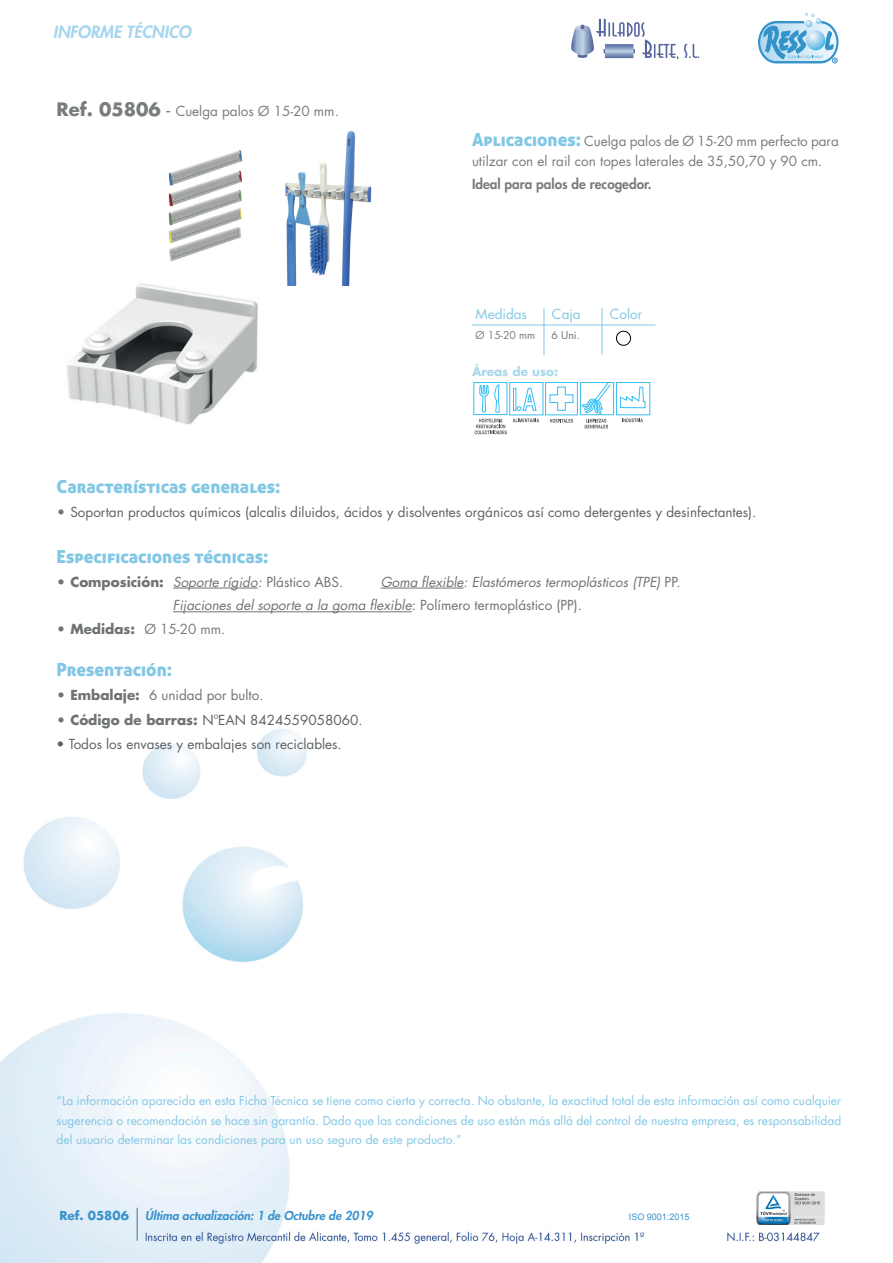
<style>
.page{position:relative;width:893px;height:1263px;background:#fff}
.page>*{position:absolute;margin:0;border:0;box-sizing:border-box;transform-origin:0 0}
.t1{font:18px "Aller Display";color:#82c7e4}
.t2{font:italic 800 16.5px "Futura Std";color:#a7d6ec}
.t3{font:13.5px "Futura Std";color:#5d6162}
.t4{font:italic 13.5px/23.7px "Futura Std";color:#6f7374}
.t5{font:13.5px/19.5px "Futura Std";color:#787c7d}
.t6{font:13.5px "Futura Std";color:#6f7374}
.t7{font:800 13.5px "Futura Std";color:#787c7d}
.t8{font:700 13.5px "Futura Std";color:#6f7374}
.t9{font:13.5px "Futura Std";color:#82c7e4}
.t10{font:12px/19.5px "Futura Std";color:#82c7e4;text-align:justify}
.t11{font:italic 800 12px "Futura Std";color:#3a92cc}
.t12{font:700 12px "Futura Std";color:#acd8ed}
.t13{font:700 12px "Futura Std";color:#3a92cc}
.t14{font:10.5px "Futura Std";color:#787c7d}
.t15{font:10.5px "Futura Std";color:#6f7374}
.t16{font:9px "Arial";color:#3a92cc}
.s1{font-weight:700;font-size:18px}
.s2{font-size:18px}
.s3{font-family:"Aller Display";font-size:18px;color:#82c7e4}
.s4{font-weight:700;color:#6f7374}
.s5{font-weight:700;font-style:normal}
.s6{font-style:normal}
.s7{font-weight:400;color:#787c7d}
.s8{font-weight:700}
</style>
<div class="page">
<img style="left:0;top:587px;width:825px;height:676px">
<img style="left:757px;top:1191px;width:68px;height:33px">
<hr style="left:137px;top:1208px;width:1px;height:32px;background:#4b6f97">
<svg style="left:758px;top:12px;width:81px;height:52px"></svg>
<img style="left:571px;top:18px;width:129px;height:42px">
<hr style="left:173px;top:588px;width:85px;height:1px;background:#6f7374">
<hr style="left:381px;top:588px;width:83px;height:1px;background:#6f7374">
<hr style="left:173px;top:611px;width:239px;height:1px;background:#6f7374">
<hr style="left:544px;top:308px;width:1px;height:47px;background:#82c7e4">
<hr style="left:472px;top:325px;width:183px;height:1px;background:#82c7e4">
<hr style="left:602px;top:308px;width:1px;height:47px;background:#82c7e4">
<svg style="left:580px;top:382px;width:1px;height:33px"></svg>
<svg style="left:475px;top:419px;width:32px;height:15px"></svg>
<svg style="left:479px;top:384px;width:21px;height:29px"></svg>
<svg style="left:581px;top:382px;width:70px;height:46px"></svg>
<img style="left:169px;top:150px;width:74px;height:112px">
<div style="left:616px;top:331px;width:15px;height:15px;border:1px solid #000;border-radius:50%"></div>
<svg style="left:513px;top:419px;width:26px;height:3px"></svg>
<div style="left:513px;top:388px;width:3px;height:23px;background:#fff;border:1px solid #00aeef"></div>
<svg style="left:517px;top:387px;width:20px;height:24px"></svg>
<svg style="left:550px;top:419px;width:23px;height:4px"></svg>
<svg style="left:545px;top:382px;width:33px;height:33px"></svg>
<svg style="left:549px;top:386px;width:25px;height:25px"></svg>
<img style="left:285px;top:130px;width:87px;height:155px">
<img style="left:66px;top:283px;width:192px;height:142px">
<h2 class="t2" style="left:53px;top:22px;width:140px">INFORME TÉCNICO</h2>
<p class="t5" style="left:57px;top:102px;width:284px"><span class="s1">Ref. 05806</span> <span class="s2">-</span> Cuelga palos Ø 15-20 mm.</p>
<p class="t5" style="left:472px;top:132px;width:368px"><span class="s3">Aplicaciones:</span> Cuelga palos de Ø 15-20 mm perfecto para utilzar con el rail con topes laterales de 35,50,70 y 90 cm.</p>
<p class="t7" style="left:472px;top:176px;width:181px">Ideal para palos de recogedor.</p>
<p class="t9" style="left:476px;top:305px;width:53px">Medidas</p>
<p class="t9" style="left:552px;top:305px;width:30px">Caja</p>
<p class="t9" style="left:610px;top:305px;width:34px">Color</p>
<p class="t14" style="left:476px;top:328px;width:61px">Ø 15-20 mm</p>
<p class="t15" style="left:551px;top:328px;width:30px">6 Uni.</p>
<p class="t12" style="left:472px;top:364px;width:88px">Áreas de uso:</p>
<h1 class="t1" style="left:57px;top:475px;width:225px">Características generales:</h1>
<p class="t3" style="left:57px;top:503px;width:701px"><span class="s4">•</span> Soportan productos químicos (alcalis diluidos, ácidos y disolventes orgánicos así como detergentes y desinfectantes).</p>
<h1 class="t1" style="left:57px;top:545px;width:213px">Especificaciones técnicas:</h1>
<p class="t4" style="left:57px;top:570px;width:288px"><span class="s5">• Composición:</span> Soporte rígido: <span class="s6">Plástico ABS.</span></p>
<p class="t4" style="left:173px;top:570px;width:509px;text-indent:208px">Goma flexible: Elastómeros termoplásticos (TPE) <span class="s6">PP.<br></span>Fijaciones del soporte a la goma flexible<span class="s6">: Polímero termoplástico (PP).</span></p>
<p class="t8" style="left:57px;top:620px;width:170px">• Medidas: <span class="s7">Ø 15-20 mm.</span></p>
<h1 class="t1" style="left:57px;top:658px;width:117px">Presentación:</h1>
<p class="t6" style="left:57px;top:686px;width:208px"><span class="s8">• Embalaje:</span> 6 unidad por bulto.</p>
<p class="t3" style="left:57px;top:712px;width:307px"><span class="s4">• Código de barras:</span> NºEAN 8424559058060.</p>
<p class="t3" style="left:57px;top:735px;width:287px">• Todos los envases y embalajes son reciclables.</p>
<p class="t10" style="left:57px;top:1091px;width:786px">“La información aparecida en esta Ficha Técnica se tiene como cierta y correcta. No obstante, la exactitud total de esta información así como cualquier sugerencia o recomendación se hace sin garantía. Dado que las condiciones de uso están más allá del control de nuestra empresa, es responsabilidad del usuario determinar las condiciones para un uso seguro de este producto.”</p>
<p class="t13" style="left:59px;top:1207px;width:71px">Ref. 05806</p>
<p class="t11" style="left:145px;top:1208px;width:229px">Última actualización: 1 de Octubre de 2019</p>
<p class="t16" style="left:629px;top:1211px;width:62px">ISO 9001:2015</p>
</div>
